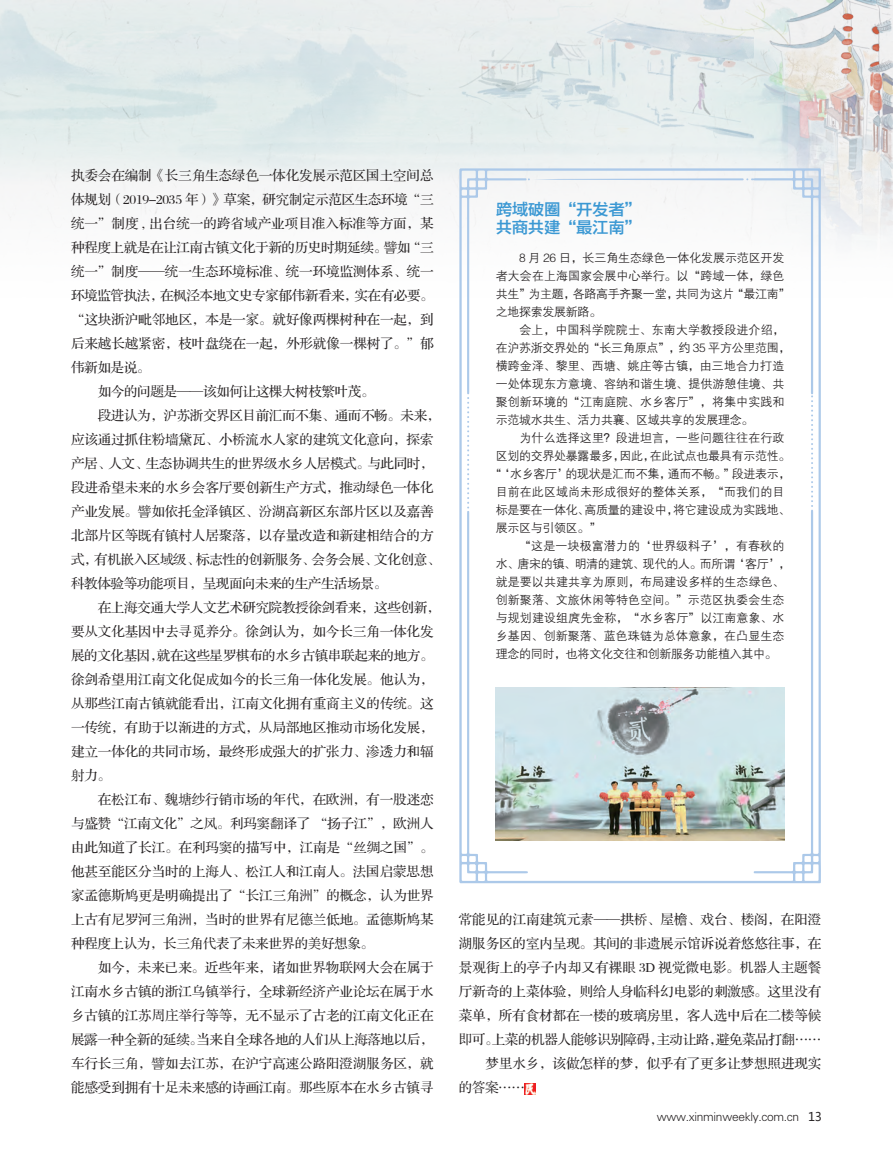
<style>
.page{position:relative;width:893px;height:1157px;background:#fff}
.page>*{position:absolute;margin:0;border:0;box-sizing:border-box;transform-origin:0 0}
.t1{font:16.5px/18px "FZYDZHJW GB1 0";letter-spacing:-.025em;color:#3b98d3}
.t2{font:13.5px "FZS3 JW GB1 0";letter-spacing:-.005em;color:#231f20}
.t3{font:13.5px "FZS3 JW GB1 0";letter-spacing:-.025em;color:#231f20}
.t4{font:12px "FZZDXJW GB1 0";letter-spacing:.005em;color:#231f20}
.t5{font:12px "FZZDXJW GB1 0";letter-spacing:-.025em;color:#231f20}
.t6{font:12px "FZXH1 JW GB1 0";letter-spacing:-.025em;color:#231f20}
.s1{font-family:"Microsoft Ya Hei"}
</style>
<div class="page">
<img style="left:0;top:0;width:893px;height:242px">
<svg style="left:459px;top:168px;width:362px;height:715px"></svg>
<hr style="left:533px;top:178px;width:211px;height:2px;background:#acc9e9">
<svg style="left:467px;top:397px;width:2px;height:111px"></svg>
<svg style="left:525px;top:1083px;width:11px;height:11px"></svg>
<img style="left:496px;top:687px;width:288px;height:153px">
<p class="t2" style="left:71px;top:168px;width:364px">执委会在编制《长三角生态绿色一体化发展示范区国土空间总</p>
<p class="t3" style="left:71px;top:192px;width:364px">体规划（2019-2035 年）》草案，研究制定示范区生态环境“三</p>
<p class="t2" style="left:71px;top:216px;width:364px">统一”制度 , 出台统一的跨省域产业项目准入标准等方面，某</p>
<p class="t3" style="left:71px;top:240px;width:364px">种程度上就是在让江南古镇文化于新的历史时期延续。譬如“三</p>
<p class="t2" style="left:71px;top:264px;width:364px">统一”制度——统一生态环境标准、统一环境监测体系、统一</p>
<p class="t3" style="left:71px;top:288px;width:364px">环境监管执法，在枫泾本地文史专家郁伟新看来，实在有必要。</p>
<p class="t2" style="left:71px;top:312px;width:364px">“这块浙沪毗邻地区，本是一家。就好像两棵树种在一起，到</p>
<p class="t2" style="left:71px;top:336px;width:364px">后来越长越紧密，枝叶盘绕在一起，外形就像一棵树了。”郁</p>
<p class="t2" style="left:71px;top:360px;width:81px">伟新如是说。</p>
<p class="t3" style="left:98px;top:384px;width:278px">如今的问题是——该如何让这棵大树枝繁叶茂。</p>
<p class="t3" style="left:98px;top:408px;width:344px">段进认为，沪苏浙交界区目前汇而不集、通而不畅。未来，</p>
<p class="t2" style="left:71px;top:432px;width:364px">应该通过抓住粉墙黛瓦、小桥流水人家的建筑文化意向，探索</p>
<p class="t3" style="left:71px;top:456px;width:364px">产居、人文、生态协调共生的世界级水乡人居模式。与此同时，</p>
<p class="t2" style="left:71px;top:480px;width:364px">段进希望未来的水乡会客厅要创新生产方式，推动绿色一体化</p>
<p class="t2" style="left:71px;top:504px;width:364px">产业发展。譬如依托金泽镇区、汾湖高新区东部片区以及嘉善</p>
<p class="t2" style="left:71px;top:528px;width:364px">北部片区等既有镇村人居聚落，以存量改造和新建相结合的方</p>
<p class="t3" style="left:71px;top:552px;width:371px">式，有机嵌入区域级、标志性的创新服务、会务会展、文化创意、</p>
<p class="t3" style="left:71px;top:576px;width:318px">科教体验等功能项目，呈现面向未来的生产生活场景。</p>
<p class="t3" style="left:98px;top:600px;width:344px">在上海交通大学人文艺术研究院教授徐剑看来，这些创新，</p>
<p class="t2" style="left:71px;top:624px;width:364px">要从文化基因中去寻觅养分。徐剑认为，如今长三角一体化发</p>
<p class="t3" style="left:71px;top:648px;width:364px">展的文化基因，就在这些星罗棋布的水乡古镇串联起来的地方。</p>
<p class="t2" style="left:71px;top:672px;width:364px">徐剑希望用江南文化促成如今的长三角一体化发展。他认为，</p>
<p class="t2" style="left:71px;top:696px;width:364px">从那些江南古镇就能看出，江南文化拥有重商主义的传统。这</p>
<p class="t2" style="left:71px;top:720px;width:364px">一传统，有助于以渐进的方式，从局部地区推动市场化发展，</p>
<p class="t2" style="left:71px;top:744px;width:364px">建立一体化的共同市场，最终形成强大的扩张力、渗透力和辐</p>
<p class="t2" style="left:71px;top:768px;width:41px">射力。</p>
<p class="t2" style="left:98px;top:792px;width:337px">在松江布、魏塘纱行销市场的年代，在欧洲，有一股迷恋</p>
<p class="t2" style="left:71px;top:816px;width:364px">与盛赞“江南文化”之风。利玛窦翻译了 “扬子江”，欧洲人</p>
<p class="t2" style="left:71px;top:840px;width:364px">由此知道了长江。在利玛窦的描写中，江南是“丝绸之国”。</p>
<p class="t2" style="left:71px;top:864px;width:364px">他甚至能区分当时的上海人、松江人和江南人。法国启蒙思想</p>
<p class="t2" style="left:71px;top:888px;width:364px">家孟德斯鸠更是明确提出了“长江三角洲”的概念，认为世界</p>
<p class="t2" style="left:71px;top:912px;width:364px">上古有尼罗河三角洲，当时的世界有尼德兰低地。孟德斯鸠某</p>
<p class="t3" style="left:71px;top:936px;width:305px">种程度上认为，长三角代表了未来世界的美好想象。</p>
<p class="t2" style="left:98px;top:960px;width:337px">如今，未来已来。近些年来，诸如世界物联网大会在属于</p>
<p class="t2" style="left:71px;top:984px;width:364px">江南水乡古镇的浙江乌镇举行，全球新经济产业论坛在属于水</p>
<p class="t2" style="left:71px;top:1008px;width:364px">乡古镇的江苏周庄举行等等，无不显示了古老的江南文化正在</p>
<p class="t3" style="left:71px;top:1032px;width:364px">展露一种全新的延续。当来自全球各地的人们从上海落地以后，</p>
<p class="t2" style="left:71px;top:1056px;width:364px">车行长三角，譬如去江苏，在沪宁高速公路阳澄湖服务区，就</p>
<p class="t2" style="left:71px;top:1080px;width:364px">能感受到拥有十足未来感的诗画江南。那些原本在水乡古镇寻</p>
<p class="t1" style="left:496px;top:201px;width:147px">跨域破圈“开发者”共商共建“最江南”</p>
<p class="t4" style="left:496px;top:252px;width:290px">　　8 月 26 日，长三角生态绿色一体化发展示范区开发</p>
<p class="t4" style="left:496px;top:270px;width:290px">者大会在上海国家会展中心举行。以“跨域一体，绿色</p>
<p class="t5" style="left:496px;top:288px;width:296px">共生”为主题，各路高手齐聚一堂，共同为这片“最江南”</p>
<p class="t5" style="left:496px;top:306px;width:107px">之地探索发展新路。</p>
<p class="t4" style="left:496px;top:324px;width:290px">　　会上，中国科学院院士、东南大学教授段进介绍，</p>
<p class="t5" style="left:496px;top:342px;width:296px">在沪苏浙交界处的“长三角原点”，约 35 平方公里范围，</p>
<p class="t4" style="left:496px;top:360px;width:290px">横跨金泽、黎里、西塘、姚庄等古镇，由三地合力打造</p>
<p class="t4" style="left:496px;top:378px;width:290px">一处体现东方意境、容纳和谐生境、提供游憩佳境、共</p>
<p class="t4" style="left:496px;top:396px;width:290px">聚创新环境的“江南庭院、水乡客厅”，将集中实践和</p>
<p class="t5" style="left:496px;top:414px;width:259px">示范城水共生、活力共襄、区域共享的发展理念。</p>
<p class="t4" style="left:496px;top:432px;width:290px">　　为什么选择这里？段进坦言，一些问题往往在行政</p>
<p class="t5" style="left:496px;top:450px;width:296px">区划的交界处暴露最多，因此，在此试点也最具有示范性。</p>
<p class="t5" style="left:490px;top:468px;width:302px">“‘水乡客厅’的现状是汇而不集，通而不畅。”段进表示，</p>
<p class="t4" style="left:496px;top:486px;width:290px">目前在此区域尚未形成很好的整体关系，“而我们的目</p>
<p class="t5" style="left:496px;top:504px;width:296px">标是要在一体化、高质量的建设中，将它建设成为实践地、</p>
<p class="t5" style="left:496px;top:522px;width:107px">展示区与引领区。”</p>
<p class="t4" style="left:496px;top:540px;width:290px">　　“这是一块极富潜力的‘世界级料子’，有春秋的</p>
<p class="t5" style="left:496px;top:558px;width:296px">水、唐宋的镇、明清的建筑、现代的人。而所谓‘客厅’，</p>
<p class="t4" style="left:496px;top:576px;width:290px">就是要以共建共享为原则，布局建设多样的生态绿色、</p>
<p class="t4" style="left:496px;top:594px;width:290px">创新聚落、文旅休闲等特色空间。”示范区执委会生态</p>
<p class="t4" style="left:496px;top:612px;width:290px">与规划建设组庹先金称，“水乡客厅”以江南意象、水</p>
<p class="t4" style="left:496px;top:630px;width:290px">乡基因、创新聚落、蓝色珠链为总体意象，在凸显生态</p>
<p class="t5" style="left:496px;top:648px;width:283px">理念的同时，也将文化交往和创新服务功能植入其中。</p>
<p class="t2" style="left:459px;top:912px;width:364px">常能见的江南建筑元素——拱桥、屋檐、戏台、楼阁，在阳澄</p>
<p class="t2" style="left:459px;top:936px;width:364px">湖服务区的室内呈现。其间的非遗展示馆诉说着悠悠往事，在</p>
<p class="t2" style="left:459px;top:960px;width:364px">景观街上的亭子内却又有裸眼 3D 视觉微电影。机器人主题餐</p>
<p class="t2" style="left:459px;top:984px;width:364px">厅新奇的上菜体验，则给人身临科幻电影的刺激感。这里没有</p>
<p class="t2" style="left:459px;top:1008px;width:364px">菜单，所有食材都在一楼的玻璃房里，客人选中后在二楼等候</p>
<p class="t3" style="left:459px;top:1032px;width:364px">即可。上菜的机器人能够识别障碍，主动让路，避免菜品打翻……</p>
<p class="t2" style="left:486px;top:1056px;width:337px">梦里水乡，该做怎样的梦，似乎有了更多让梦想照进现实</p>
<p class="t2" style="left:459px;top:1080px;width:68px">的答案……</p>
<p class="t6" style="left:657px;top:1109px;width:167px">www.xinminweekly.com.cn <span class="s1">13</span></p>
</div>
